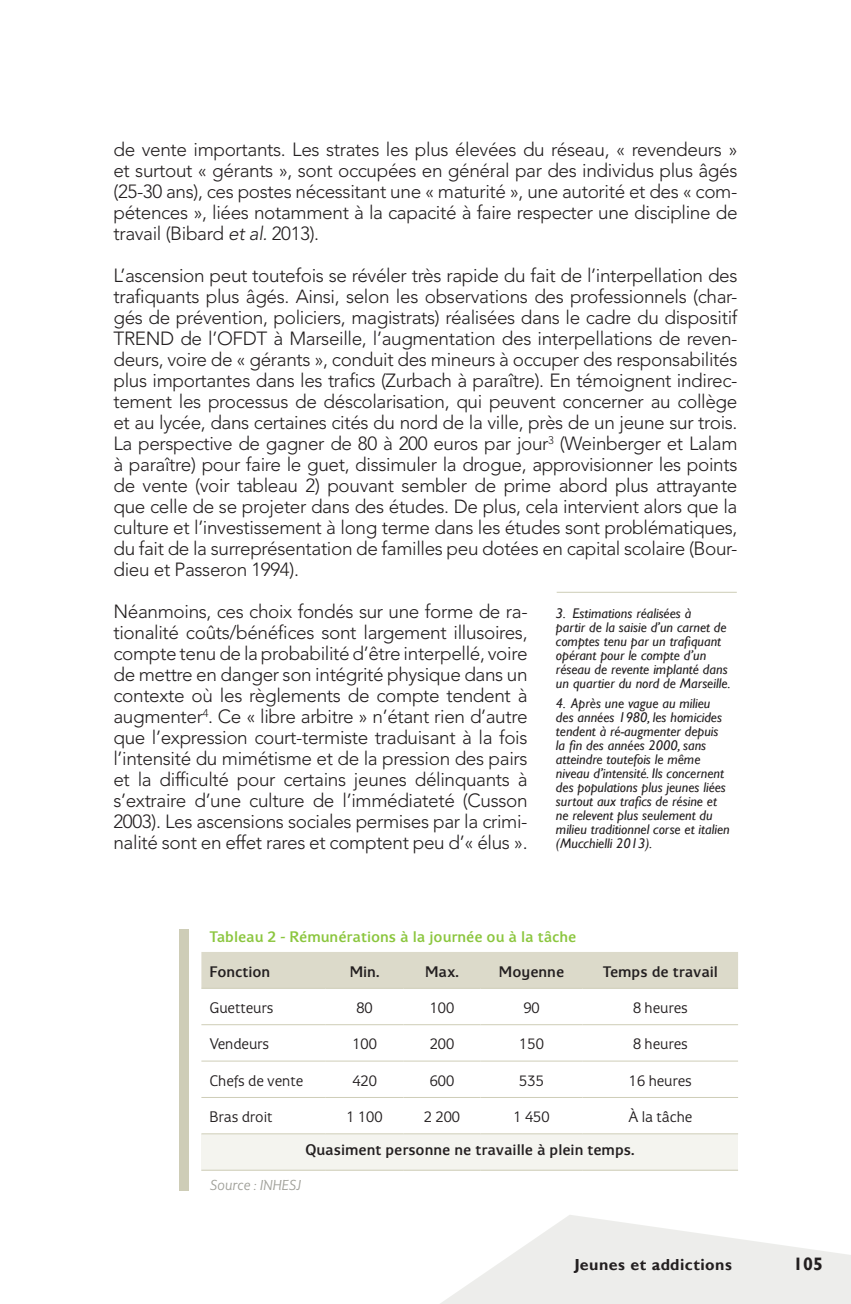
<style>
.page{position:relative;width:851px;height:1304px;background:#fff}
.page>*{position:absolute;margin:0;border:0;box-sizing:border-box;transform-origin:0 0}
.t1{font:300 19px/21px "Avenir LT Std";letter-spacing:-.02em;color:#231f20;text-align:justify}
.t2{font:700 18px "Gill Sans";color:#231f20}
.t3{font:16px "Eurocrat";color:#231f20}
.t4{font:500 16px "Eurocrat";color:#231f20}
.t5{font:500 16px "Eurocrat";color:#8bc63e}
.t6{font:700 16px "Gill Sans";letter-spacing:.03em;color:#231f20}
.t7{font:italic 15px "Eurocrat";color:#a0a099}
.t8{font:italic 14px/14px "Gill Sans";color:#231f20}
.s1{font-style:italic}
</style>
<div class="page">
<svg style="left:440px;top:1215px;width:410px;height:89px"></svg>
<hr style="left:556px;top:592px;width:180px;height:1px;background:#cecdb7">
<div style="left:201px;top:952px;width:537px;height:36px;background:#dcdaca"></div>
<div style="left:201px;top:1134px;width:537px;height:36px;background:#f4f4ef"></div>
<hr style="left:201px;top:988px;width:125px;height:1px;background:#cecdb7">
<hr style="left:326px;top:988px;width:77px;height:1px;background:#cecdb7">
<hr style="left:403px;top:988px;width:77px;height:1px;background:#cecdb7">
<hr style="left:480px;top:988px;width:102px;height:1px;background:#cecdb7">
<hr style="left:582px;top:988px;width:156px;height:1px;background:#cecdb7">
<hr style="left:201px;top:1024px;width:125px;height:1px;background:#cecdb7">
<hr style="left:326px;top:1024px;width:77px;height:1px;background:#cecdb7">
<hr style="left:403px;top:1024px;width:77px;height:1px;background:#cecdb7">
<hr style="left:480px;top:1024px;width:102px;height:1px;background:#cecdb7">
<hr style="left:582px;top:1024px;width:156px;height:1px;background:#cecdb7">
<hr style="left:201px;top:1061px;width:125px;height:1px;background:#cecdb7">
<hr style="left:326px;top:1061px;width:77px;height:1px;background:#cecdb7">
<hr style="left:403px;top:1061px;width:77px;height:1px;background:#cecdb7">
<hr style="left:480px;top:1061px;width:102px;height:1px;background:#cecdb7">
<hr style="left:582px;top:1061px;width:156px;height:1px;background:#cecdb7">
<hr style="left:201px;top:1097px;width:125px;height:1px;background:#cecdb7">
<hr style="left:326px;top:1097px;width:77px;height:1px;background:#cecdb7">
<hr style="left:403px;top:1097px;width:77px;height:1px;background:#cecdb7">
<hr style="left:480px;top:1097px;width:102px;height:1px;background:#cecdb7">
<hr style="left:582px;top:1097px;width:156px;height:1px;background:#cecdb7">
<hr style="left:201px;top:1133px;width:125px;height:1px;background:#cecdb7">
<hr style="left:326px;top:1133px;width:77px;height:1px;background:#cecdb7">
<hr style="left:403px;top:1133px;width:77px;height:1px;background:#cecdb7">
<hr style="left:480px;top:1133px;width:102px;height:1px;background:#cecdb7">
<hr style="left:582px;top:1133px;width:156px;height:1px;background:#cecdb7">
<hr style="left:201px;top:1170px;width:125px;height:1px;background:#cecdb7">
<hr style="left:326px;top:1170px;width:77px;height:1px;background:#cecdb7">
<hr style="left:403px;top:1170px;width:77px;height:1px;background:#cecdb7">
<hr style="left:480px;top:1170px;width:102px;height:1px;background:#cecdb7">
<hr style="left:582px;top:1170px;width:156px;height:1px;background:#cecdb7">
<div style="left:179px;top:929px;width:10px;height:262px;background:#cecdb7"></div>
<p class="t1" style="left:113px;top:139px;width:625px">de vente importants. Les strates les plus élevées du réseau, « revendeurs » et surtout « gérants », sont occupées en général par des individus plus âgés (25-30 ans), ces postes nécessitant une « maturité », une autorité et des « com&shy;pétences », liées notamment à la capacité à faire respecter une discipline de travail (Bibard <span class="s1">et al.</span> 2013).</p>
<p class="t1" style="left:113px;top:265px;width:625px">L’ascension peut toutefois se révéler très rapide du fait de l’interpellation des trafiquants plus âgés. Ainsi, selon les observations des professionnels (char&shy;gés de prévention, policiers, magistrats) réalisées dans le cadre du dispositif TREND de l’OFDT à Marseille, l’augmentation des interpellations de reven&shy;deurs, voire de « gérants », conduit des mineurs à occuper des responsabilités plus importantes dans les trafics (Zurbach à paraître). En témoignent indirec&shy;tement les processus de déscolarisation, qui peuvent concerner au collège et au lycée, dans certaines cités du nord de la ville, près de un jeune sur trois.<br>La perspective de gagner de 80 à 200 euros par jour<sup>3</sup> (Weinberger et Lalam à paraître) pour faire le guet, dissimuler la drogue, approvisionner les points de vente (voir tableau 2) pouvant sembler de prime abord plus attrayante que celle de se projeter dans des études. De plus, cela intervient alors que la culture et l’investissement à long terme dans les études sont problématiques, du fait de la surreprésentation de familles peu dotées en capital scolaire (Bour&shy;dieu et Passeron 1994).</p>
<p class="t1" style="left:113px;top:601px;width:415px">Néanmoins, ces choix fondés sur une forme de ra&shy;tionalité coûts/bénéfices sont largement illusoires, compte tenu de la probabilité d’être interpellé, voire de mettre en danger son intégrité physique dans un contexte où les règlements de compte tendent à augmenter<sup>4</sup>. Ce « libre arbitre » n’étant rien d’autre que l’expression court-termiste traduisant à la fois l’intensité du mimétisme et de la pression des pairs et la difficulté pour certains jeunes délinquants à s’extraire d’une culture de l’immédiateté (Cusson 2003). Les ascensions sociales permises par la crimi&shy;nalité sont en effet rares et comptent peu d’« élus ».</p>
<p class="t8" style="left:556px;top:607px;width:176px">3. Estimations réalisées à<br>partir de la saisie d’un carnet de comptes tenu par un trafiquant opérant pour le compte d’un réseau de revente implanté dans un quartier du nord de Marseille.</p>
<p class="t8" style="left:556px;top:696px;width:175px">4. Après une vague au milieu des années 1980, les homicides tendent à ré-augmenter depuis la fin des années 2000, sans atteindre toutefois le même niveau d’intensité. Ils concernent des populations plus jeunes liées surtout aux trafics de résine et ne relevent plus seulement du milieu traditionnel corse et italien (Mucchielli 2013).</p>
<p class="t5" style="left:209px;top:927px;width:368px">Tableau 2 - Rémunérations à la journée ou à la tâche</p>
<p class="t4" style="left:209px;top:962px;width:62px">Fonction</p>
<p class="t4" style="left:349px;top:962px;width:31px">Min.</p>
<p class="t4" style="left:425px;top:962px;width:35px">Max.</p>
<p class="t4" style="left:499px;top:962px;width:67px">Moyenne</p>
<p class="t4" style="left:602px;top:962px;width:117px">Temps de travail</p>
<p class="t3" style="left:209px;top:998px;width:65px">Guetteurs</p>
<p class="t3" style="left:356px;top:998px;width:18px">80</p>
<p class="t3" style="left:429px;top:998px;width:26px">100</p>
<p class="t3" style="left:523px;top:998px;width:18px">90</p>
<p class="t3" style="left:633px;top:998px;width:56px">8 heures</p>
<p class="t3" style="left:209px;top:1035px;width:61px">Vendeurs</p>
<p class="t3" style="left:352px;top:1035px;width:26px">100</p>
<p class="t3" style="left:429px;top:1035px;width:26px">200</p>
<p class="t3" style="left:519px;top:1035px;width:26px">150</p>
<p class="t3" style="left:633px;top:1035px;width:56px">8 heures</p>
<p class="t3" style="left:209px;top:1071px;width:95px">Chefs de vente</p>
<p class="t3" style="left:352px;top:1071px;width:26px">420</p>
<p class="t3" style="left:429px;top:1071px;width:26px">600</p>
<p class="t3" style="left:519px;top:1071px;width:26px">535</p>
<p class="t3" style="left:628px;top:1071px;width:64px">16 heures</p>
<p class="t3" style="left:209px;top:1107px;width:65px">Bras droit</p>
<p class="t3" style="left:346px;top:1107px;width:38px">1 100</p>
<p class="t3" style="left:424px;top:1107px;width:38px">2 200</p>
<p class="t3" style="left:513px;top:1107px;width:38px">1 450</p>
<p class="t3" style="left:628px;top:1107px;width:65px">À la tâche</p>
<p class="t4" style="left:305px;top:1140px;width:331px">Quasiment personne ne travaille à plein temps.</p>
<p class="t7" style="left:209px;top:1177px;width:92px">Source : INHESJ</p>
<p class="t6" style="left:574px;top:1255px;width:159px">Jeunes et addictions</p>
<p class="t2" style="left:793px;top:1253px;width:31px">105</p>
</div>
